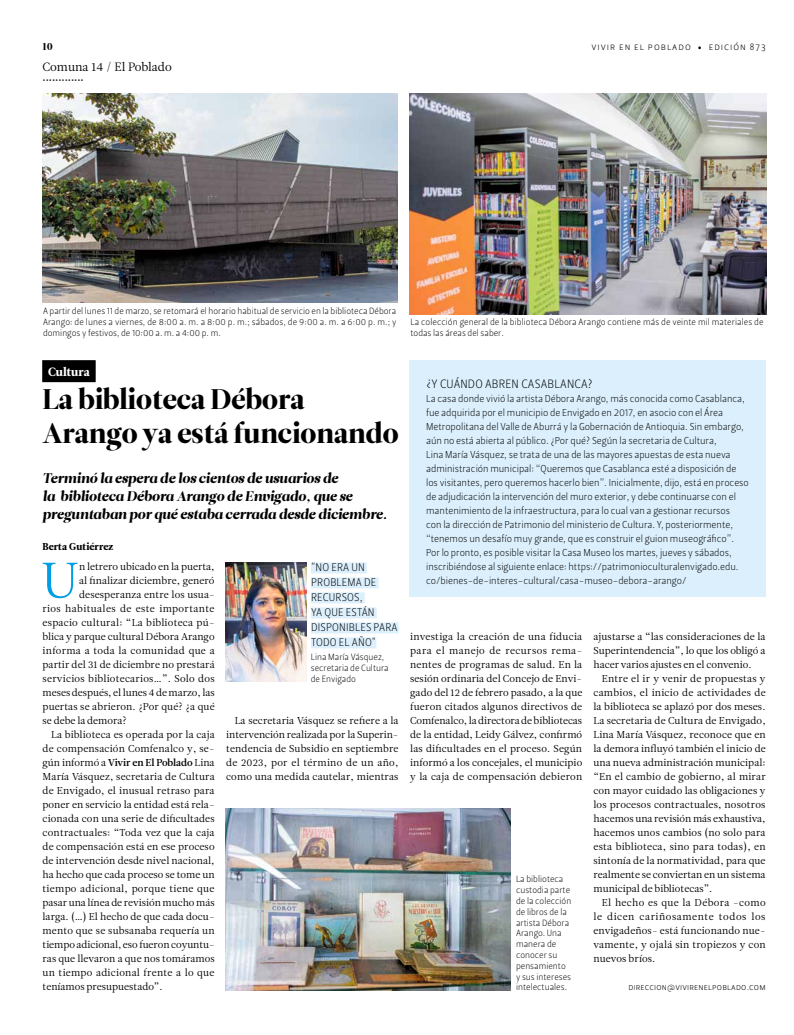
<style>
.page{position:relative;width:794px;height:1035px;background:#fff}
.page>*{position:absolute;margin:0;border:0;box-sizing:border-box;transform-origin:0 0}
.t1{font:50px "Leitura News Roman 1";color:#009fe3}
.t2{font:28.3px/34px "Leitura Display";color:#000}
.t3{font:italic 14px/18px "Leitura Display";color:#000}
.t4{font:12px "Leitura Sans Grot 1";letter-spacing:.015em;color:#000}
.t5{font:12px "Leitura News Roman 1";color:#000}
.t6{font:12px "Leitura News Roman 4";color:#fff}
.t7{font:11px/15px "Leitura Sans Grot 1";letter-spacing:.015em;color:#000}
.t8{font:10px/14px "Leitura News Roman 1";letter-spacing:.01em;color:#000;text-align:justify}
.t9{font:10px/14px "Leitura Sans Grot 1";letter-spacing:-.005em;color:#000}
.t10{font:10px "Leitura News Roman 3";color:#000}
.t11{font:10px "Leitura News Roman 1";letter-spacing:.035em;color:#000}
.t12{font:10px "Leitura Sans Grot 1";letter-spacing:.1em;color:#000}
.t13{font:10px "Leitura News Roman 1";letter-spacing:.03em;color:#000}
.t14{font:10px "Leitura News Roman 4";letter-spacing:.01em;color:#000}
.t15{font:10px "Leitura Display";color:#000}
.t16{font:9px/10.8px "Leitura Sans Grot 1";color:#000}
.t17{font:9px "Leitura Sans Grot 1";letter-spacing:.02em;color:#000}
.t18{font:8px "Leitura Display";color:#000}
.s1{font-family:"Minion Pro"}
.s2{font-family:"Leitura News Roman 1"}
</style>
<div class="page">
<img style="left:410px;top:94px;width:356px;height:220px">
<img style="left:43px;top:94px;width:355px;height:209px">
<div style="left:42px;top:360px;width:54px;height:22px;background:#000"></div>
<div style="left:410px;top:360px;width:356px;height:237px;background:#dbeffc"></div>
<img style="left:226px;top:562px;width:80px;height:119px">
<img style="left:226px;top:808px;width:285px;height:182px">
<div style="left:311px;top:562px;width:56px;height:11px;background:#dbeffc"></div>
<div style="left:311px;top:577px;width:67px;height:11px;background:#dbeffc"></div>
<div style="left:311px;top:592px;width:54px;height:11px;background:#dbeffc"></div>
<div style="left:311px;top:607px;width:66px;height:11px;background:#dbeffc"></div>
<div style="left:311px;top:622px;width:88px;height:11px;background:#dbeffc"></div>
<div style="left:311px;top:637px;width:65px;height:11px;background:#dbeffc"></div>
<p class="t15" style="left:43px;top:41px;width:12px">10</p>
<p class="t5" style="left:43px;top:60px;width:131px">Comuna 14 / El Poblado</p>
<p class="t18" style="left:43px;top:75px;width:43px">•••••••••••••</p>
<p class="t12" style="left:591px;top:41px;width:176px">vivir en el poblado <span class="s1">•</span> edición 873</p>
<p class="t16" style="left:43px;top:306px;width:355px;text-align:justify">A partir del lunes 11 de marzo, se retomará el horario habitual de servicio en la biblioteca Débora Arango: de lunes a viernes, de 8:00 a. m. a 8:00 p. m.; sábados, de 9:00 a. m. a 6:00 p. m.; y domingos y festivos, de 10:00 a. m. a 4:00 p. m.</p>
<p class="t16" style="left:410px;top:317px;width:355px">La colección general de la biblioteca Débora Arango contiene más de veinte mil materiales de todas las áreas del saber.</p>
<p class="t6" style="left:48px;top:365px;width:43px">Cultura</p>
<h2 class="t2" style="left:43px;top:383px;width:358px">La biblioteca Débora<br>Arango ya está funcionando</h2>
<h3 class="t3" style="left:43px;top:469px;width:346px">Terminó la espera de los cientos de usuarios de<br>la biblioteca Débora Arango de Envigado, que se preguntaban por qué estaba cerrada desde diciembre.</h3>
<p class="t14" style="left:43px;top:540px;width:72px">Berta Gutiérrez</p>
<h1 class="t1" style="left:41px;top:551px;width:39px">U</h1>
<p class="t8" style="left:79px;top:559px;width:137px">n letrero ubicado en la puerta,</p>
<p class="t7" style="left:311px;top:560px;width:88px">"NO ERA UN<br>PROBLEMA DE<br>RECURSOS,<br>YA QUE ESTÁN<br>DISPONIBLES PARA<br>TODO EL AÑO"</p>
<p class="t8" style="left:79px;top:573px;width:137px">al finalizar diciembre, generó</p>
<p class="t8" style="left:79px;top:587px;width:137px">desesperanza entre los usua-</p>
<p class="t11" style="left:43px;top:602px;width:173px">rios habituales de este importante</p>
<p class="t8" style="left:43px;top:615px;width:174px">espacio cultural: “La biblioteca pú-</p>
<p class="t8" style="left:43px;top:629px;width:173px">blica y parque cultural Débora Arango</p>
<p class="t13" style="left:43px;top:644px;width:174px">informa a toda la comunidad que a</p>
<p class="t8" style="left:43px;top:657px;width:174px">partir del 31 de diciembre no prestará</p>
<p class="t8" style="left:43px;top:671px;width:173px">servicios bibliotecarios…”. Solo dos</p>
<p class="t8" style="left:43px;top:685px;width:174px">meses después, el lunes 4 de marzo, las</p>
<p class="t8" style="left:43px;top:699px;width:174px">puertas se abrieron. ¿Por qué? ¿a qué</p>
<p class="t8" style="left:43px;top:713px;width:86px">se debe la demora?</p>
<p class="t8" style="left:51px;top:727px;width:165px">La biblioteca es operada por la caja</p>
<p class="t8" style="left:43px;top:741px;width:174px">de compensación Comfenalco y, se-</p>
<p class="t10" style="left:43px;top:756px;width:174px"><span class="s2">gún informó a</span> Vivir en El Poblado <span class="s2">Lina</span></p>
<p class="t8" style="left:43px;top:769px;width:174px">María Vásquez, secretaria de Cultura de Envigado, el inusual retraso para poner en servicio la entidad está rela&shy;cionada con una serie de dificultades contractuales: “Toda vez que la caja de compensación está en ese proceso de intervención desde nivel nacional, ha hecho que cada proceso se tome un tiempo adicional, porque tiene que pasar una línea de revisión mucho más larga. (…) El hecho de que cada docu&shy;mento que se subsanaba requería un tiempo adicional, eso fueron coyuntu&shy;ras que llevaron a que nos tomáramos un tiempo adicional frente a lo que teníamos presupuestado”.</p>
<p class="t16" style="left:311px;top:652px;width:79px">Lina María Vásquez, secretaria de Cultura de Envigado</p>
<p class="t8" style="left:226px;top:713px;width:174px;text-indent:8px">La secretaria Vásquez se refiere a la intervención realizada por la Superin&shy;tendencia de Subsidio en septiembre de 2023, por el término de un año, como una medida cautelar, mientras</p>
<p class="t4" style="left:426px;top:376px;width:168px">¿Y CUÁNDO ABREN CASABLANCA?</p>
<p class="t9" style="left:426px;top:391px;width:324px">La casa donde vivió la artista Débora Arango, más conocida como Casablanca, fue adquirida por el municipio de Envigado en 2017, en asocio con el Área Metropolitana del Valle de Aburrá y la Gobernación de Antioquia. Sin embargo, aún no está abierta al público. ¿Por qué? Según la secretaria de Cultura,<br>Lina María Vásquez, se trata de una de las mayores apuestas de esta nueva administración municipal: “Queremos que Casablanca esté a disposición de los visitantes, pero queremos hacerlo bien”. Inicialmente, dijo, está en proceso de adjudicación la intervención del muro exterior, y debe continuarse con el mantenimiento de la infraestructura, para lo cual van a gestionar recursos<br>con la dirección de Patrimonio del ministerio de Cultura. Y, posteriormente, “tenemos un desafío muy grande, que es construir el guion museográfico”.<br>Por lo pronto, es posible visitar la Casa Museo los martes, jueves y sábados, inscribiéndose al siguiente enlace: https://patrimonioculturalenvigado.edu. co/bienes-de-interes-cultural/casa-museo-debora-arango/</p>
<p class="t8" style="left:410px;top:629px;width:174px">investiga la creación de una fiducia para el manejo de recursos rema&shy;nentes de programas de salud. En la sesión ordinaria del Concejo de Envi&shy;gado del 12 de febrero pasado, a la que fueron citados algunos directivos de Comfenalco, la directora de bibliotecas de la entidad, Leidy Gálvez, confirmó las dificultades en el proceso. Según informó a los concejales, el municipio y la caja de compensación debieron</p>
<p class="t16" style="left:516px;top:874px;width:57px">La biblioteca custodia parte de la colección de libros de la artista Débora<br>Arango. Una manera de conocer su pensamiento y sus intereses intelectuales.</p>
<p class="t8" style="left:593px;top:629px;width:174px">ajustarse a “las consideraciones de la Superintendencia”, lo que los obligó a hacer varios ajustes en el convenio.</p>
<p class="t8" style="left:593px;top:671px;width:174px;text-indent:8px">Entre el ir y venir de propuestas y cambios, el inicio de actividades de la biblioteca se aplazó por dos meses.<br>La secretaria de Cultura de Envigado, Lina María Vásquez, reconoce que en la demora influyó también el inicio de una nueva administración municipal: “En el cambio de gobierno, al mirar con mayor cuidado las obligaciones y los procesos contractuales, nosotros hacemos una revisión más exhaustiva, hacemos unos cambios (no solo para esta biblioteca, sino para todas), en sintonía de la normatividad, para que realmente se conviertan en un sistema municipal de bibliotecas”.</p>
<p class="t8" style="left:593px;top:895px;width:174px;text-indent:8px">El hecho es que la Débora -como le dicen cariñosamente todos los envigadeños- está funcionando nue&shy;vamente, y ojalá sin tropiezos y con nuevos bríos.</p>
<p class="t17" style="left:628px;top:981px;width:139px">direccion@vivirenelpoblado.com</p>
</div>
